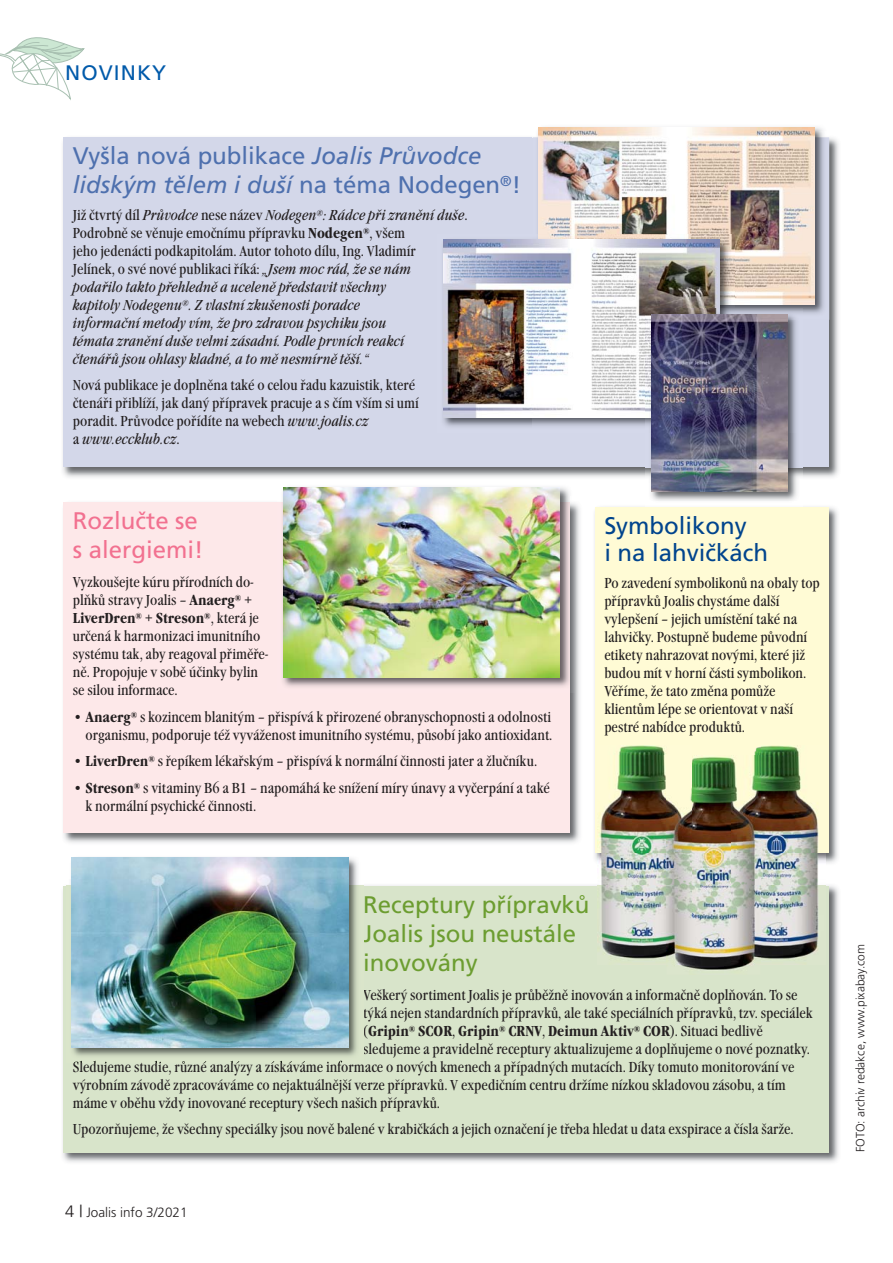
<style>
.page{position:relative;width:893px;height:1263px;background:#fff}
.page>*{position:absolute;margin:0;border:0;box-sizing:border-box;transform-origin:0 0}
.t1{font:24px/28.8px "Frutiger CE";color:#4e70ae}
.t2{font:24px/28.8px "Frutiger CE";color:#6c9d30}
.t3{font:24px/27px "Frutiger CE";color:#00448d}
.t4{font:24px/28.8px "Frutiger CE";color:#f27190}
.t5{font:21px "Frutiger CE";letter-spacing:.05em;color:#005aaa}
.t6{font:condensed 15px/18px "Garamond Itc TCE";color:#231f20}
.t7{font:italic condensed 15px/18px "Garamond Itc TCE";color:#231f20}
.t8{font:700 condensed 15px "Garamond Itc TCE";color:#231f20}
.t9{font:300 13.5px "Frutiger CE";color:#231f20}
.t10{font:300 12px "Frutiger CE";color:#231f20}
.s1{font-style:italic}
.s2{font-style:normal}
.s3{font-weight:700;font-style:normal}
.s4{font-weight:700}
.s5{font-weight:400}
.s6{font-size:16.5px}
</style>
<div class="page">
<img style="left:62px;top:137px;width:777px;height:341px">
<div style="left:64px;top:137px;width:765px;height:330px;background:#d3d7e9"></div>
<img style="left:62px;top:885px;width:777px;height:278px">
<div style="left:64px;top:886px;width:765px;height:267px;background:#d8e4ca"></div>
<img style="left:63px;top:502px;width:517px;height:341px">
<div style="left:64px;top:502px;width:506px;height:330px;background:#fde8e9"></div>
<svg style="left:0;top:37px;width:85px;height:63px"></svg>
<img style="left:594px;top:507px;width:244px;height:356px">
<div style="left:595px;top:507px;width:234px;height:346px;background:#fffbd5"></div>
<img style="left:282px;top:487px;width:293px;height:205px">
<img style="left:284px;top:487px;width:276px;height:190px">
<img style="left:533px;top:127px;width:296px;height:187px">
<img style="left:829px;top:137px;width:1px;height:183px">
<img style="left:539px;top:128px;width:276px;height:177px">
<img style="left:443px;top:234px;width:291px;height:194px">
<img style="left:443px;top:240px;width:277px;height:177px">
<img style="left:66px;top:857px;width:297px;height:206px">
<img style="left:73px;top:1061px;width:40px;height:2px">
<img style="left:72px;top:857px;width:276px;height:190px">
<img style="left:598px;top:745px;width:94px;height:214px">
<img style="left:732px;top:745px;width:94px;height:214px">
<img style="left:692px;top:755px;width:40px;height:131px">
<img style="left:666px;top:886px;width:94px;height:85px">
<img style="left:645px;top:432px;width:158px;height:69px">
<img style="left:734px;top:309px;width:69px;height:123px">
<img style="left:645px;top:309px;width:75px;height:108px">
<img style="left:651px;top:314px;width:137px;height:178px">
<h2 class="t5" style="left:65px;top:64px;width:102px">NOVINKY</h2>
<h1 class="t1" style="left:73px;top:144px;width:450px">Vyšla nová publikace <span class="s1">Joalis Průvodce lidským tělem i duší</span> na téma Nodegen<sup>®</sup>!</h1>
<p class="t7" style="left:73px;top:207px;width:396px"><span class="s2">Již čtvrtý díl</span> Průvodce <span class="s2">nese název</span> Nodegen<sup>®</sup>: Rádce při zranění duše<span class="s2">.<br>Podrobně se věnuje emočnímu přípravku</span> <span class="s3">Nodegen</span><sup>®</sup><span class="s2">, všem<br>jeho jedenácti podkapitolám. Autor tohoto dílu, Ing. Vladimír<br>Jelínek, o své nové publikaci říká:</span> „Jsem moc rád, že se nám<br>podařilo takto přehledně a uceleně představit všechny<br>kapitoly Nodegenu<sup>®</sup>. Z vlastní zkušenosti poradce<br>informační metody vím, že pro zdravou psychiku jsou<br>témata zranění duše velmi zásadní. Podle prvních reakcí<br>čtenářů jsou ohlasy kladné, a to mě nesmírně těší.“</p>
<p class="t6" style="left:73px;top:377px;width:347px">Nová publikace je doplněna také o celou řadu kazuistik, které čtenáři přiblíží, jak daný přípravek pracuje a s čím vším si umí poradit. Průvodce pořídíte na webech <span class="s1">www.joalis.cz<br></span>a <span class="s1">www.eccklub.cz</span>.</p>
<h1 class="t4" style="left:73px;top:508px;width:132px">Rozlučte se s alergiemi!</h1>
<p class="t6" style="left:73px;top:574px;width:197px">Vyzkoušejte kúru přírodních do&shy;plňků stravy Joalis – <span class="s4">Anaerg</span><sup>®</sup> <span class="s4">+<br>LiverDren</span><sup>®</sup> <span class="s4">+ Streson</span><sup>®</sup>, která je určená k harmonizaci imunitního systému tak, aby reagoval přiměře&shy;ně. Propojuje v sobě účinky bylin se silou informace.</p>
<p class="t6" style="left:73px;top:709px;width:481px;text-align:right">• <span class="s4">Anaerg</span><sup>®</sup> s kozincem blanitým – přispívá k přirozené obranyschopnosti a odolnosti organismu, podporuje též vyváženost imunitního systému, působí jako antioxidant.</p>
<p class="t6" style="left:73px;top:753px;width:466px">• <span class="s4">LiverDren</span><sup>®</sup> s řepíkem lékařským – přispívá k normální činnosti jater a žlučníku.</p>
<p class="t6" style="left:86px;top:780px;width:466px;text-indent:-13px">• <span class="s4">Streson</span><sup>®</sup> s vitaminy B6 a B1 – napomáhá ke snížení míry únavy a vyčerpání a také k normální psychické činnosti.</p>
<h1 class="t3" style="left:604px;top:514px;width:165px">Symbolikony<br>i na lahvičkách</h1>
<p class="t6" style="left:604px;top:575px;width:217px">Po zavedení symbolikonů na obaly top přípravků Joalis chystáme další vylepšení – jejich umístění také na lahvičky. Postupně budeme původní etikety nahrazovat novými, které již budou mít v horní části symbolikon.<br>Věříme, že tato změna pomůže klientům lépe se orientovat v naší pestré nabídce produktů.</p>
<h1 class="t2" style="left:363px;top:892px;width:228px">Receptury přípravků<br>Joalis jsou neustále inovovány</h1>
<p class="t6" style="left:363px;top:987px;width:436px">Veškerý sortiment Joalis je průběžně inovován a informačně doplňován. To se</p>
<p class="t6" style="left:363px;top:1005px;width:451px">týká nejen standardních přípravků, ale také speciálních přípravků, tzv. speciálek</p>
<p class="t8" style="left:363px;top:1025px;width:401px"><span class="s5">(</span>Gripin<sup>®</sup> SCOR<span class="s5">,</span> Gripin<sup>®</sup> CRNV<span class="s5">,</span> Deimun Aktiv<sup>®</sup> COR<span class="s5">). Situaci bedlivě</span></p>
<p class="t6" style="left:363px;top:1041px;width:448px">sledujeme a pravidelně receptury aktualizujeme a doplňujeme o nové poznatky.</p>
<p class="t6" style="left:73px;top:1059px;width:723px">Sledujeme studie, různé analýzy a získáváme informace o nových kmenech a případných mutacích. Díky tomuto monitorování ve</p>
<p class="t6" style="left:73px;top:1077px;width:714px">výrobním závodě zpracováváme co nejaktuálnější verze přípravků. V expedičním centru držíme nízkou skladovou zásobu, a tím</p>
<p class="t6" style="left:73px;top:1095px;width:369px">máme v oběhu vždy inovované receptury všech našich přípravků.</p>
<p class="t6" style="left:73px;top:1121px;width:722px">Upozorňujeme, že všechny speciálky jsou nově balené v krabičkách a jejich označení je třeba hledat u data exspirace a čísla šarže.</p>
<p class="t9" style="left:65px;top:1207px;width:124px"><span class="s6">4 |</span> Joalis info 3/2021</p>
<p class="t10" style="left:855px;top:1152px;width:210px;rotate:-90deg">FOTO: archiv redakce, www.pixabay.com</p>
</div>
